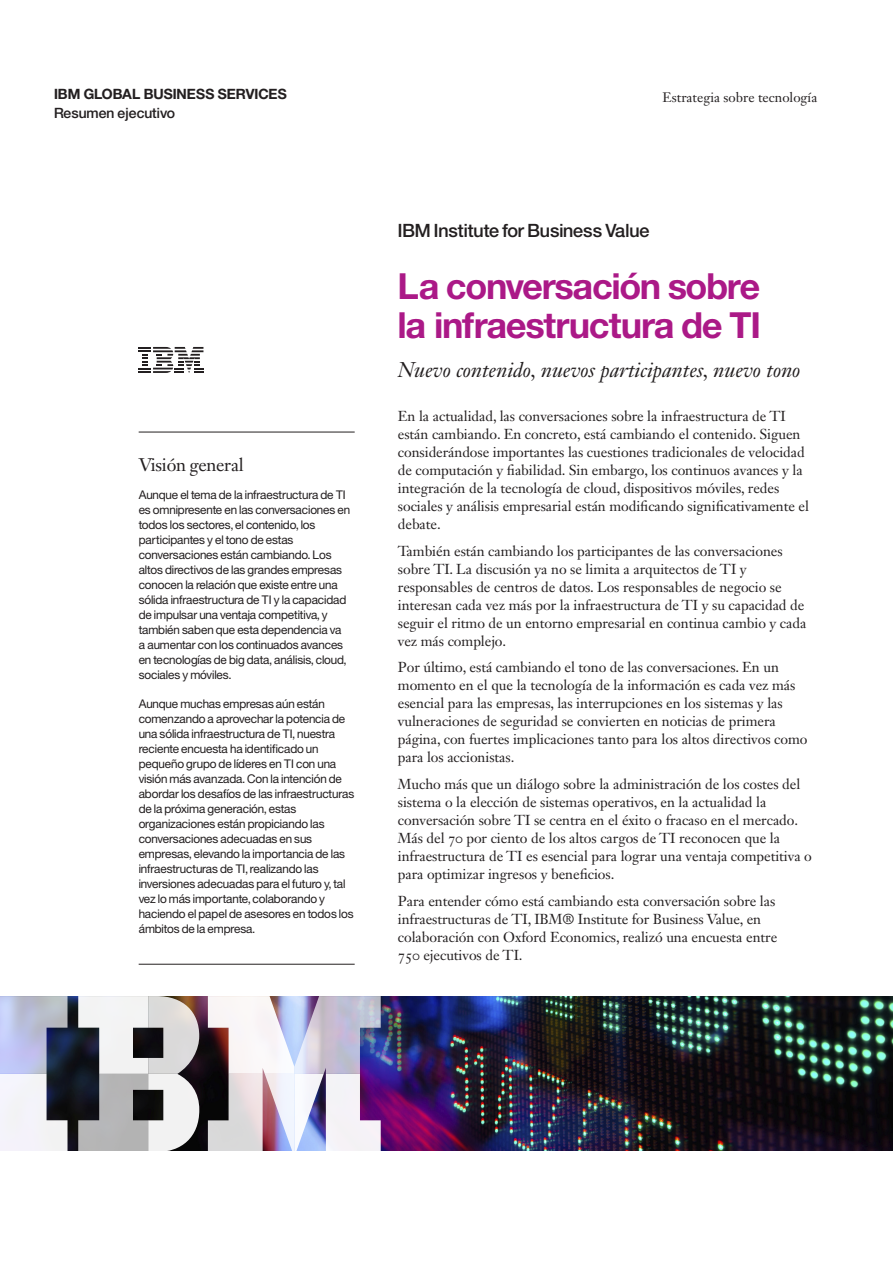
<style>
.page{position:relative;width:893px;height:1263px;background:#fff}
.page>*{position:absolute;margin:0;border:0;box-sizing:border-box;transform-origin:0 0}
.t1{font:700 36px/39px "Helv Neuefor IBM";letter-spacing:-.02em;color:#ab1987}
.subtitle{font:italic 21px "Janson Text LT Std";color:#231f20}
.t2{font:500 18.3px "Helv Neuefor IBM";letter-spacing:-.005em;color:#231f20}
.sidebar_head{font:18px "Janson Text LT Std";letter-spacing:-.015em;color:#231f20}
._2C_body{font:14.25px/18px "Janson Text LT Std";letter-spacing:-.005em;color:#231f20}
.t3{font:700 14.25px "Helv Neuefor IBM";color:#231f20}
.t4{font:500 14.25px "Helv Neuefor IBM";color:#231f20}
.t5{font:13.5px "Janson Text LT Std";color:#231f20}
.sidebar_body{font:12px/15px "Helv Neuefor IBM";letter-spacing:-.01em;color:#231f20}
</style>
<div class="page">
<img style="left:68px;top:996px;width:825px;height:155px">
<svg style="left:139px;top:347px;width:64px;height:26px"></svg>
<svg style="left:0;top:996px;width:68px;height:155px"></svg>
<img style="left:208px;top:996px;width:173px;height:155px">
<svg style="left:78px;top:996px;width:121px;height:155px"></svg>
<hr style="left:139px;top:432px;width:216px;height:1px;background:#231f20">
<hr style="left:139px;top:964px;width:216px;height:1px;background:#231f20">
<p class="t3" style="left:54px;top:85px;width:234px">IBM GLOBAL BUSINESS SERVICES</p>
<p class="t5" style="left:663px;top:88px;width:156px">Estrategia sobre tecnología</p>
<p class="t4" style="left:54px;top:105px;width:123px">Resumen ejecutivo</p>
<p class="sidebar_head" style="left:139px;top:453px;width:107px">Visión general</p>
<p class="sidebar_body" style="left:139px;top:487px;width:213px">Aunque el tema de la infraestructura de TI es omnipresente en las conversaciones en todos los sectores, el contenido, los participantes y el tono de estas conversaciones están cambiando. Los altos directivos de las grandes empresas conocen la relación que existe entre una sólida infraestructura de TI y la capacidad de impulsar una ventaja competitiva, y también saben que esta dependencia va a aumentar con los continuados avances en tecnologías de big data, análisis, cloud, sociales y móviles.</p>
<p class="sidebar_body" style="left:139px;top:696px;width:217px">Aunque muchas empresas aún están comenzando a aprovechar la potencia de una sólida infraestructura de TI, nuestra reciente encuesta ha identificado un pequeño grupo de líderes en TI con una visión más avanzada. Con la intención de abordar los desafíos de las infraestructuras de la próxima generación, estas organizaciones están propiciando las conversaciones adecuadas en sus empresas, elevando la importancia de las infraestructuras de TI, realizando las inversiones adecuadas para el futuro y, tal vez lo más importante, colaborando y haciendo el papel de asesores en todos los ámbitos de la empresa.</p>
<p class="t2" style="left:398px;top:219px;width:253px">IBM Institute for Business Value</p>
<p class="t1" style="left:398px;top:266px;width:364px">La conversación sobre la infraestructura de TI</p>
<p class="subtitle" style="left:398px;top:357px;width:404px">Nuevo contenido, nuevos participantes, nuevo tono</p>
<p class="_2C_body" style="left:398px;top:407px;width:413px">En la actualidad, las conversaciones sobre la infraestructura de TI están cambiando. En concreto, está cambiando el contenido. Siguen considerándose importantes las cuestiones tradicionales de velocidad de computación y fiabilidad. Sin embargo, los continuos avances y la integración de la tecnología de cloud, dispositivos móviles, redes sociales y análisis empresarial están modificando significativamente el debate.</p>
<p class="_2C_body" style="left:398px;top:542px;width:410px">También están cambiando los participantes de las conversaciones sobre TI. La discusión ya no se limita a arquitectos de TI y responsables de centros de datos. Los responsables de negocio se interesan cada vez más por la infraestructura de TI y su capacidad de seguir el ritmo de un entorno empresarial en continua cambio y cada vez más complejo.</p>
<p class="_2C_body" style="left:398px;top:658px;width:411px">Por último, está cambiando el tono de las conversaciones. En un momento en el que la tecnología de la información es cada vez más esencial para las empresas, las interrupciones en los sistemas y las vulneraciones de seguridad se convierten en noticias de primera página, con fuertes implicaciones tanto para los altos directivos como para los accionistas.</p>
<p class="_2C_body" style="left:398px;top:775px;width:415px">Mucho más que un diálogo sobre la administración de los costes del sistema o la elección de sistemas operativos, en la actualidad la conversación sobre TI se centra en el éxito o fracaso en el mercado.<br>Más del 70 por ciento de los altos cargos de TI reconocen que la infraestructura de TI es esencial para lograr una ventaja competitiva o para optimizar ingresos y beneficios.</p>
<p class="_2C_body" style="left:398px;top:891px;width:381px">Para entender cómo está cambiando esta conversación sobre las infraestructuras de TI, IBM® Institute for Business Value, en colaboración con Oxford Economics, realizó una encuesta entre 750 ejecutivos de TI.</p>
</div>
